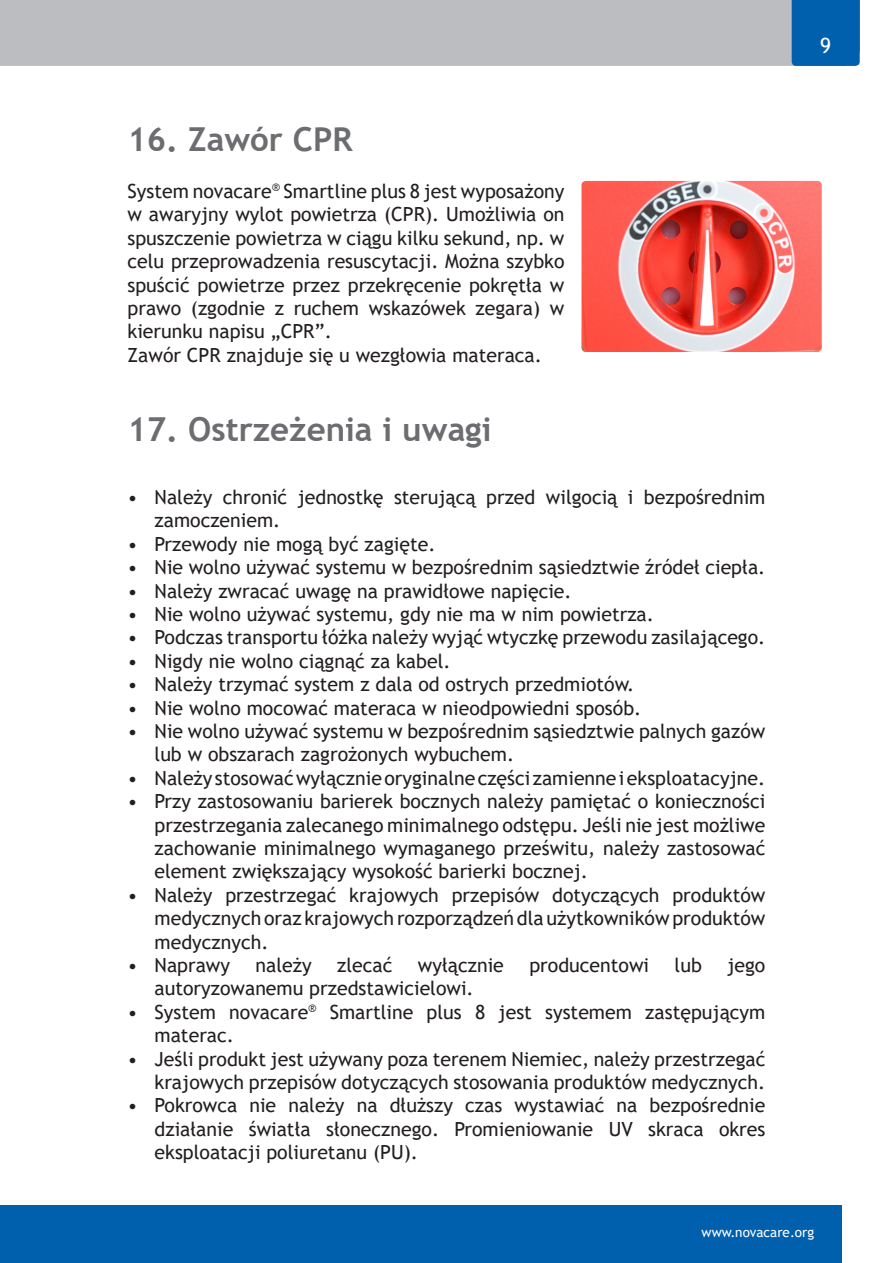
<style>
.page{position:relative;width:893px;height:1263px;background:#fff}
.page>*{position:absolute;margin:0;border:0;box-sizing:border-box;transform-origin:0 0}
.t1{font:700 33px "Trebuchet MS";color:#6c6d70}
.t2{font:21px "Trebuchet MS";color:#fff}
.t3{font:19.5px/23.4px "Trebuchet MS";color:#231f20}
.t4{font:13.5px "Trebuchet MS";color:#fff}
</style>
<div class="page">
<div style="left:0;top:0;width:792px;height:66px;background:#bcbdc0"></div>
<div style="left:0;top:1205px;width:842px;height:58px;background:#0160ae"></div>
<div style="left:792px;top:0;width:68px;height:66px;background:#0160ae"></div>
<img style="left:581px;top:181px;width:241px;height:171px">
<h1 class="t1" style="left:128px;top:119px;width:227px">16. Zawór CPR</h1>
<p class="t3" style="left:128px;top:179px;width:438px">System novacare<sup>®</sup> Smartline plus 8 jest wyposażony w awaryjny wylot powietrza (CPR). Umożliwia on spuszczenie powietrza w ciągu kilku sekund, np. w celu przeprowadzenia resuscytacji. Można szybko spuścić powietrze przez przekręcenie pokrętła w prawo (zgodnie z ruchem wskazówek zegara) w kierunku napisu „CPR”.<br>Zawór CPR znajduje się u wezgłowia materaca.</p>
<h1 class="t1" style="left:128px;top:409px;width:366px">17. Ostrzeżenia i uwagi</h1>
<p class="t3" style="left:155px;top:485px;width:612px;text-indent:-27px">• Należy chronić jednostkę sterującą przed wilgocią i bezpośrednim zamoczeniem.</p>
<p class="t3" style="left:128px;top:532px;width:309px">• Przewody nie mogą być zagięte.</p>
<p class="t3" style="left:128px;top:555px;width:639px">• Nie wolno używać systemu w bezpośrednim sąsiedztwie źródeł ciepła.</p>
<p class="t3" style="left:128px;top:579px;width:446px">• Należy zwracać uwagę na prawidłowe napięcie.</p>
<p class="t3" style="left:128px;top:602px;width:528px">• Nie wolno używać systemu, gdy nie ma w nim powietrza.</p>
<p class="t3" style="left:128px;top:626px;width:639px">• Podczas transportu łóżka należy wyjąć wtyczkę przewodu zasilającego.</p>
<p class="t3" style="left:128px;top:649px;width:325px">• Nigdy nie wolno ciągnąć za kabel.</p>
<p class="t3" style="left:128px;top:672px;width:508px">• Należy trzymać system z dala od ostrych przedmiotów.</p>
<p class="t3" style="left:128px;top:696px;width:515px">• Nie wolno mocować materaca w nieodpowiedni sposób.</p>
<p class="t3" style="left:155px;top:719px;width:612px;text-indent:-27px">• Nie wolno używać systemu w bezpośrednim sąsiedztwie palnych gazów lub w obszarach zagrożonych wybuchem.</p>
<p class="t3" style="left:128px;top:766px;width:639px">• Należy stosować wyłącznie oryginalne części zamienne i eksploatacyjne.</p>
<p class="t3" style="left:155px;top:789px;width:612px;text-align:justify;text-indent:-27px">• Przy zastosowaniu barierek bocznych należy pamiętać o konieczności przestrzegania zalecanego minimalnego odstępu. Jeśli nie jest możliwe zachowanie minimalnego wymaganego prześwitu, należy zastosować element zwiększający wysokość barierki bocznej.</p>
<p class="t3" style="left:155px;top:883px;width:612px;text-align:justify;text-indent:-27px">• Należy przestrzegać krajowych przepisów dotyczących produktów medycznych oraz krajowych rozporządzeń dla użytkowników produktów medycznych.</p>
<p class="t3" style="left:128px;top:953px;width:104px">• Naprawy</p>
<p class="t3" style="left:256px;top:953px;width:58px">należy</p>
<p class="t3" style="left:337px;top:953px;width:57px">zlecać</p>
<p class="t3" style="left:418px;top:953px;width:87px">wyłącznie</p>
<p class="t3" style="left:529px;top:953px;width:121px">producentowi</p>
<p class="t3" style="left:675px;top:953px;width:29px">lub</p>
<p class="t3" style="left:727px;top:953px;width:40px">jego</p>
<p class="t3" style="left:155px;top:977px;width:321px">autoryzowanemu przedstawicielowi.</p>
<p class="t3" style="left:155px;top:1000px;width:612px;text-indent:-27px">• System novacare<sup>®</sup> Smartline plus 8 jest systemem zastępującym materac.</p>
<p class="t3" style="left:128px;top:1047px;width:639px;text-align:right">• Jeśli produkt jest używany poza terenem Niemiec, należy przestrzegać krajowych przepisów dotyczących stosowania produktów medycznych.</p>
<p class="t3" style="left:155px;top:1094px;width:612px;text-align:justify;text-indent:-27px">• Pokrowca nie należy na dłuższy czas wystawiać na bezpośrednie działanie światła słonecznego. Promieniowanie UV skraca okres eksploatacji poliuretanu (PU).</p>
<p class="t2" style="left:820px;top:32px;width:13px">9</p>
<p class="t4" style="left:702px;top:1223px;width:114px">www.novacare.org</p>
</div>
